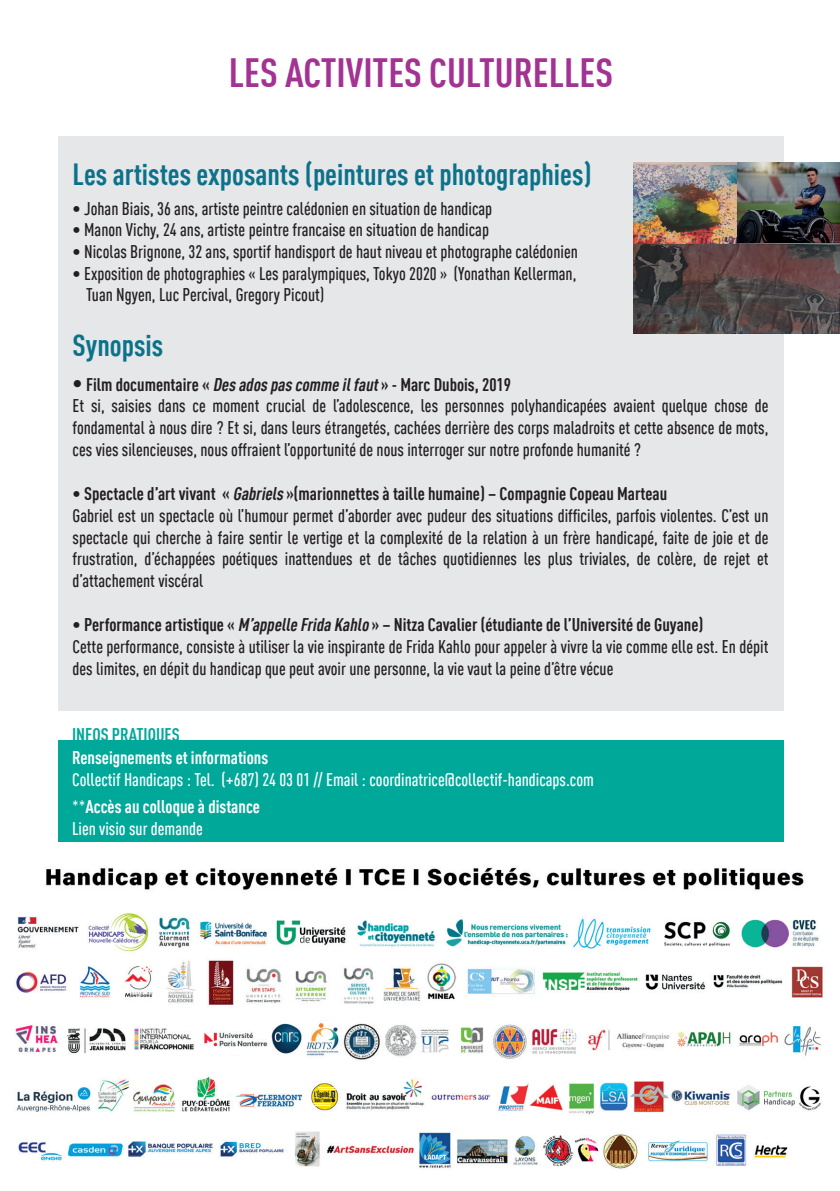
<style>
.page{position:relative;width:840px;height:1191px;background:#fff}
.page>*{position:absolute;margin:0;border:0;box-sizing:border-box;transform-origin:0 0}
.t1{font:700 condensed 40px "DIN Offc";color:#a33393}
.t2{font:700 condensed 30px "DIN Offc";color:#0b728a}
.t3{font:500 condensed 18px/21.6px "DIN Offc";color:#231f20}
.t4{font:500 condensed 18px/27.2px "DIN Offc";color:#fff}
.t5{font:700 condensed 18px "DIN Offc";color:#fff}
.t6{font:700 condensed 18px "DIN Offc";color:#00a899}
.s1{font-size:22px}
.s2{font-weight:700}
.s3{font-weight:700;font-style:italic}
.s4{font-weight:400}
</style>
<div class="page">
<div style="left:58px;top:136px;width:724px;height:574px;background:#e6e7e9"></div>
<img style="left:736px;top:162px;width:103px;height:82px">
<img style="left:633px;top:244px;width:206px;height:90px">
<img style="left:633px;top:162px;width:103px;height:82px">
<div style="left:58px;top:740px;width:724px;height:101px;background:#00a899"></div>
<img style="left:15px;top:867px;width:808px;height:302px">
<h1 class="t1" style="left:229px;top:49px;width:385px">LES ACTIVITES CULTURELLES</h1>
<h2 class="t2" style="left:73px;top:156px;width:520px">Les artistes exposants (peintures et photographies)</h2>
<p class="t3" style="left:73px;top:197px;width:421px">• Johan Biais, 36 ans, artiste peintre calédonien en situation de handicap</p>
<p class="t3" style="left:73px;top:219px;width:417px">• Manon Vichy, 24 ans, artiste peintre francaise en situation de handicap</p>
<p class="t3" style="left:73px;top:240px;width:506px">• Nicolas Brignone, 32 ans, sportif handisport de haut niveau et photographe calédonien</p>
<p class="t3" style="left:86px;top:262px;width:491px;text-indent:-13px">• Exposition de photographies « Les paralympiques, Tokyo 2020 » (Yonathan Kellerman,<br>Tuan Ngyen, Luc Percival, Gregory Picout)</p>
<h2 class="t2" style="left:73px;top:327px;width:92px">Synopsis</h2>
<p class="t3" style="left:73px;top:373px;width:697px"><span class="s1">•</span> <span class="s2">Film documentaire «</span> <span class="s3">Des ados pas comme ilfaut</span><span class="s2">» - Marc Dubois, 2019<br></span>Et si, saisies dans ce moment crucial de l’adolescence, les personnes polyhandicapées avaient quelque chose de fondamental à nous dire ? Et si, dans leurs étrangetés, cachées derrière des corps maladroits et cette absence de mots, ces vies silencieuses, nous offraient l’opportunité de nous interroger sur notre profonde humanité ?</p>
<p class="t3" style="left:73px;top:483px;width:697px">• <span class="s2">Spectacle d’art vivant «</span> <span class="s3">Gabriels</span> <span class="s2">»(marionnettes à taille humaine) – Compagnie Copeau Marteau<br></span>Gabriel est un spectacle où l’humour permet d’aborder avec pudeur des situations difficiles, parfois violentes. C’est un spectacle qui cherche à faire sentir le vertige et la complexité de la relation à un frère handicapé, faite de joie et de frustration, d’échappées poétiques inattendues et de tâches quotidiennes les plus triviales, de colère, de rejet et d’attachement viscéral</p>
<p class="t3" style="left:73px;top:614px;width:696px">• <span class="s2">Performance artistique «</span> <span class="s3">M’appelle Frida Kahlo</span> <span class="s2">» – Nitza Cavalier (étudiante de l’Université de Guyane)<br></span>Cette performance, consiste à utiliser la vie inspirante de Frida Kahlo pour appeler à vivre la vie comme elle est. En dépit des limites, en dépit du handicap que peut avoir une personne, la vie vaut la peine d’être vécue</p>
<p class="t6" style="left:72px;top:724px;width:109px">INFOS PRATIQUES</p>
<p class="t5" style="left:72px;top:746px;width:197px">Renseignements et informations</p>
<p class="t4" style="left:72px;top:765px;width:523px">Collectif Handicaps : Tel. (+687) 24 03 01 // Email : coordinatrice@collectif-handicaps.com <span class="s4">**</span><span class="s2">Accès au colloque à distance</span></p>
<p class="t4" style="left:72px;top:814px;width:132px">Lien visio sur demande</p>
</div>
